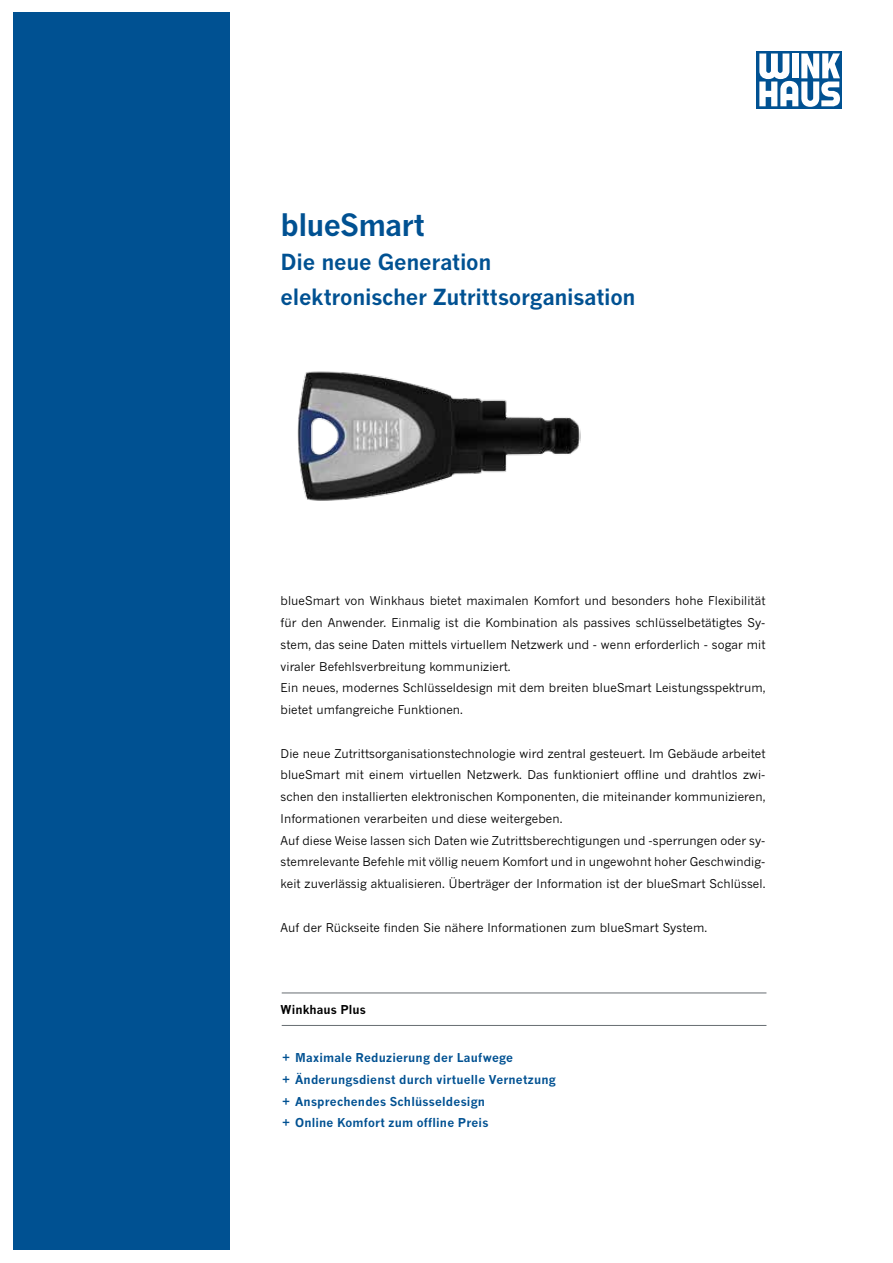
<style>
.page{position:relative;width:893px;height:1263px;background:#fff}
.page>*{position:absolute;margin:0;border:0;box-sizing:border-box;transform-origin:0 0}
.t1{font:700 30px "News Gothic MT Pro";letter-spacing:-.025em;color:#005192}
.t2{font:700 21.75px/34.5px "News Gothic MT Pro";letter-spacing:-.01em;color:#005192}
.t3{font:12px/21.8px "News Gothic MT Pro";letter-spacing:.005em;color:#000}
.t4{font:700 12px/21.8px "News Gothic MT Pro";letter-spacing:.015em;color:#005192}
.t5{font:700 12px "News Gothic MT Pro";letter-spacing:.005em;color:#000}
.s1{font-family:"News Gothic"}
</style>
<div class="page">
<div style="left:757px;top:51px;width:85px;height:58px;background:#005192"></div>
<svg style="left:759px;top:53px;width:81px;height:54px"></svg>
<div style="left:13px;top:13px;width:217px;height:1237px;background:#005192"></div>
<img style="left:297px;top:371px;width:283px;height:130px">
<hr style="left:282px;top:1025px;width:484px;height:1px;background:#676d71">
<hr style="left:282px;top:993px;width:484px;height:1px;background:#676d71">
<h1 class="t1" style="left:281px;top:206px;width:146px">blueSmart</h1>
<h2 class="t2" style="left:281px;top:245px;width:357px">Die neue Generation elektronischer Zutrittsorganisation</h2>
<p class="t3" style="left:281px;top:590px;width:486px">blueSmart von Winkhaus bietet maximalen Komfort und besonders hohe Flexibilität für den Anwender. Einmalig ist die Kombination als passives schlüsselbetätigtes Sy&shy;stem, das seine Daten mittels virtuellem Netzwerk und - wenn erforderlich - sogar mit viraler Befehlsverbreitung kommuniziert.<br>Ein neues, modernes Schlüsseldesign mit dem breiten blueSmart Leistungsspektrum, bietet umfangreiche Funktionen.</p>
<p class="t3" style="left:281px;top:742px;width:486px">Die neue Zutrittsorganisationstechnologie wird zentral gesteuert. Im Gebäude arbeitet blueSmart mit einem virtuellen Netzwerk. Das funktioniert offline und drahtlos zwi&shy;schen den installierten elektronischen Komponenten, die miteinander kommunizieren, Informationen verarbeiten und diese weitergeben.<br>Auf diese Weise lassen sich Daten wie Zutrittsberechtigungen und -sperrungen oder sy&shy;stemrelevante Befehle mit völlig neuem Komfort und in ungewohnt hoher Geschwindig&shy;keit zuverlässig aktualisieren. Überträger der Information ist der blueSmart Schlüssel.</p>
<p class="t3" style="left:281px;top:916px;width:428px">Auf der Rückseite finden Sie nähere Informationen zum blueSmart System.</p>
<p class="t5" style="left:281px;top:1002px;width:87px">Winkhaus Plus</p>
<p class="t4" style="left:282px;top:1047px;width:275px"><span class="s1">+</span> Maximale Reduzierung der Laufwege<br><span class="s1">+</span> Änderungsdienst durch virtuelle Vernetzung <span class="s1">+</span> Ansprechendes Schlüsseldesign<br><span class="s1">+</span> Online Komfort zum offline Preis</p>
</div>
